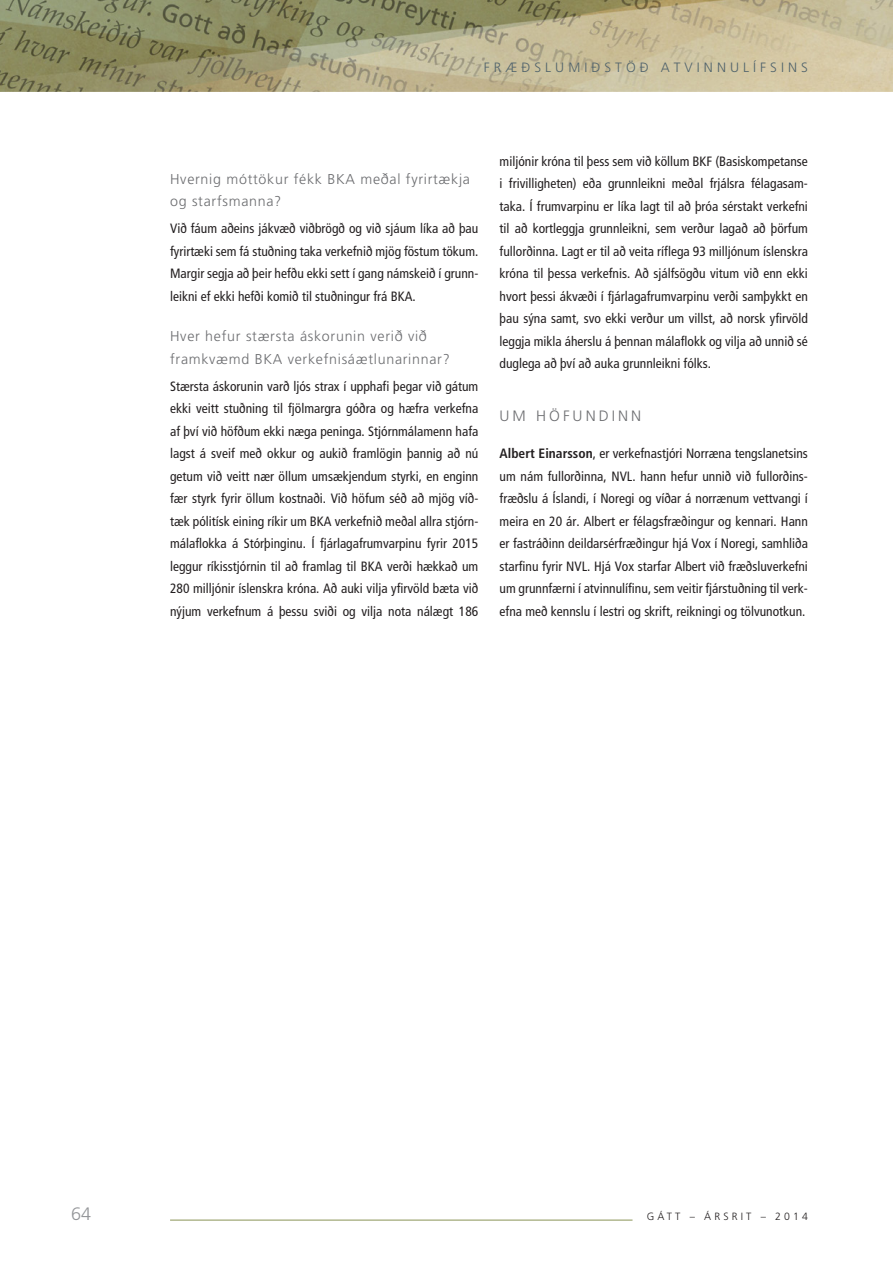
<style>
.page{position:relative;width:893px;height:1263px;background:#fff}
.page>*{position:absolute;margin:0;border:0;box-sizing:border-box;transform-origin:0 0}
.t1{font:300 18px "Frutiger LT Std";color:#939598}
.t2{font:300 15px "Frutiger";color:#6c6d70}
.t3{font:300 14.25px/22.5px "Frutiger";letter-spacing:.05em;color:#6c6d70}
.t4{font:condensed 13.5px/22.5px "Frutiger";color:#231f20;text-align:justify}
.t5{font:300 13.5px "Frutiger";letter-spacing:.3em;color:#50636c}
.t6{font:300 10.5px "Frutiger LT Std";letter-spacing:.3em;color:#231f20}
.s1{font-weight:700}
</style>
<div class="page">
<hr style="left:170px;top:1220px;width:462px;height:1px;background:#899356">
<img style="left:0;top:0;width:893px;height:92px">
<p class="t5" style="left:484px;top:60px;width:326px">FRÆÐSLUMIÐSTÖÐ ATVINNULÍFSINS</p>
<p class="t3" style="left:170px;top:168px;width:301px">Hvernig móttökur fékk BKA meðal fyrirtækja og starfsmanna?</p>
<p class="t4" style="left:170px;top:217px;width:310px">Við fáum aðeins jákvæð viðbrögð og við sjáum líka að þau fyrirtæki sem fá stuðning taka verkefnið mjög föstum tökum.<br>Margir segja að þeir hefðu ekki sett í gang námskeið í grunn&shy;leikni ef ekki hefði komið til stuðningur frá BKA.</p>
<p class="t3" style="left:170px;top:325px;width:281px">Hver hefur stærsta áskorunin verið við framkvæmd BKA verkefnisáætlunarinnar?</p>
<p class="t4" style="left:170px;top:375px;width:310px">Stærsta áskorunin varð ljós strax í upphafi þegar við gátum ekki veitt stuðning til fjölmargra góðra og hæfra verkefna af því við höfðum ekki næga peninga. Stjórnmálamenn hafa lagst á sveif með okkur og aukið framlögin þannig að nú getum við veitt nær öllum umsækjendum styrki, en enginn fær styrk fyrir öllum kostnaði. Við höfum séð að mjög víð&shy;tæk pólitísk eining ríkir um BKA verkefnið meðal allra stjórn&shy;málaflokka á Stórþinginu. Í fjárlagafrumvarpinu fyrir 2015 leggur ríkisstjórnin til að framlag til BKA verði hækkað um 280 milljónir íslenskra króna. Að auki vilja yfirvöld bæta við nýjum verkefnum á þessu sviði og vilja nota nálægt 186</p>
<p class="t4" style="left:500px;top:150px;width:310px">miljónir króna til þess sem við köllum BKF (Basiskompetanse i frivilligheten) eða grunnleikni meðal frjálsra félagasam&shy;taka. Í frumvarpinu er líka lagt til að þróa sérstakt verkefni til að kortleggja grunnleikni, sem verður lagað að þörfum fullorðinna. Lagt er til að veita ríflega 93 milljónum íslenskra króna til þessa verkefnis. Að sjálfsögðu vitum við enn ekki hvort þessi ákvæði í fjárlagafrumvarpinu verði samþykkt en þau sýna samt, svo ekki verður um villst, að norsk yfirvöld leggja mikla áherslu á þennan málaflokk og vilja að unnið sé duglega að því að auka grunnleikni fólks.</p>
<p class="t2" style="left:500px;top:407px;width:49px">Um höfun</p>
<p class="t2" style="left:599px;top:407px;width:24px">dinn</p>
<p class="t4" style="left:500px;top:442px;width:310px"><span class="s1">Albert Einarsson</span>, er verkefnastjóri Norræna tengslanetsins um nám fullorðinna, NVL. hann hefur unnið við fullorðins&shy;fræðslu á Íslandi, í Noregi og víðar á norrænum vettvangi í meira en 20 ár. Albert er félagsfræðingur og kennari. Hann er fastráðinn deildarsérfræðingur hjá Vox í Noregi, samhliða starfinu fyrir NVL. Hjá Vox starfar Albert við fræðsluverkefni um grunnfærni í atvinnulífinu, sem veitir fjárstuðning til verk&shy;efna með kennslu í lestri og skrift, reikningi og tölvunotkun.</p>
<h1 class="t1" style="left:71px;top:1204px;width:22px">64</h1>
<p class="t6" style="left:647px;top:1211px;width:163px">GÁTT – ÁRSRIT – 2014</p>
</div>
